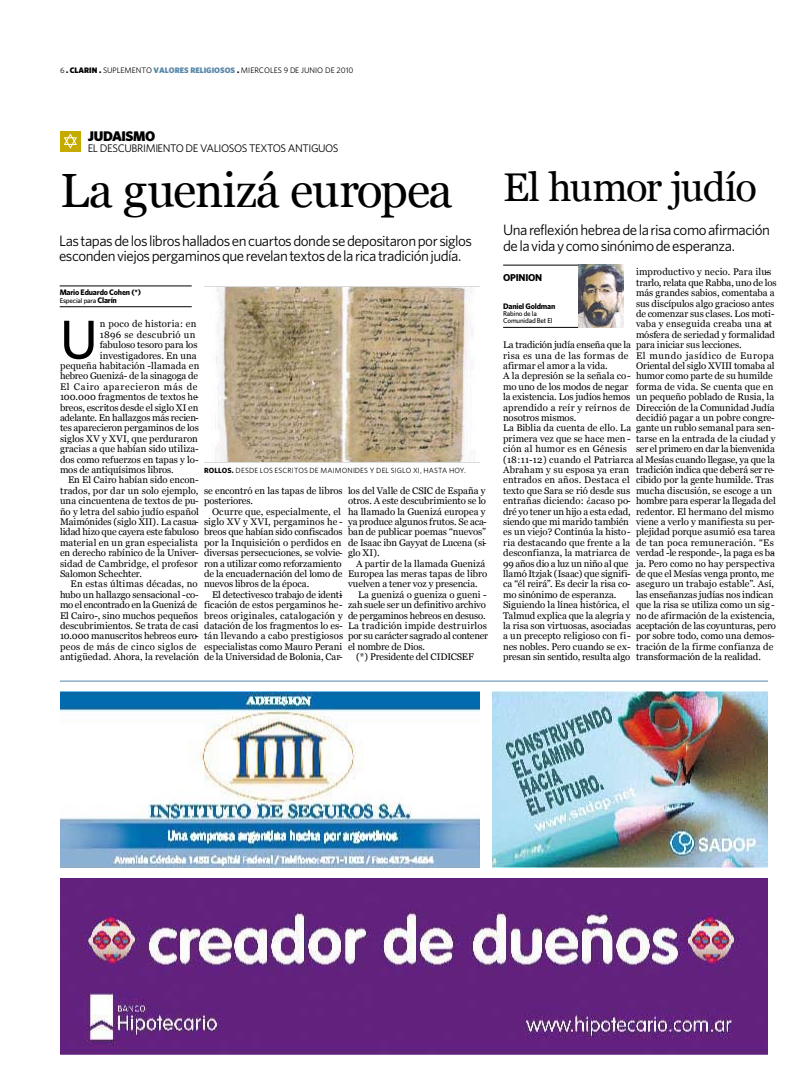
<style>
.page{position:relative;width:802px;height:1088px;background:#fff}
.page>*{position:absolute;margin:0;border:0;box-sizing:border-box;transform-origin:0 0}
.t1{font:500 54.8px "Whitney HTF";color:#000}
.t2{font:48px "Georgia";letter-spacing:-.025em;color:#000}
.t3{font:40px "Georgia";letter-spacing:-.04em;color:#000}
.t4{font:15px/15.6px "Whitney HTF";letter-spacing:-.03em;color:#000}
.t5{font:900 14px "Whitney HTF";letter-spacing:-.025em;color:#000}
.t6{font:11px "Whitney HTF";letter-spacing:-.035em;color:#000}
.t7{font:700 10px "Whitney HTF";letter-spacing:-.025em;color:#000}
.t8{font:9.6px/10.4px "Georgia";letter-spacing:-.005em;color:#000}
.t9{font:9.6px "Georgia";letter-spacing:.02em;color:#000}
.t10{font:9.6px "Georgia";letter-spacing:.03em;color:#000}
.t11{font:9.6px "Georgia";letter-spacing:.015em;color:#000}
.t12{font:9.6px "Georgia";letter-spacing:-.025em;color:#000}
.t13{font:9.6px "Georgia";letter-spacing:.07em;color:#000}
.t14{font:9.6px "Georgia";letter-spacing:.025em;color:#000}
.t15{font:8px "Whitney HTF";color:#000}
.t16{font:700 8px "Whitney HTF";letter-spacing:-.025em;color:#000}
.t17{font:7.5px "Whitney HTF";letter-spacing:.02em;color:#000}
.t18{font:500 7px/7px "Whitney HTF";letter-spacing:-.025em;color:#000}
.s1{font-weight:900}
.s2{font-weight:900;color:#5887a8}
.s3{font-weight:700;font-size:8px}
.s4{font-weight:700}
</style>
<div class="page">
<hr style="left:503px;top:265px;width:121px;height:1px;background:#000">
<hr style="left:503px;top:327px;width:121px;height:1px;background:#000">
<hr style="left:60px;top:681px;width:708px;height:1px;background:#5887a8">
<img style="left:215px;top:287px;width:258px;height:174px">
<hr style="left:60px;top:286px;width:132px;height:1px;background:#000">
<hr style="left:60px;top:306px;width:132px;height:1px;background:#000">
<img style="left:578px;top:265px;width:46px;height:62px">
<div style="left:60px;top:131px;width:21px;height:20px;background:#c5aa00"></div>
<svg style="left:64px;top:133px;width:13px;height:16px"></svg>
<img style="left:60px;top:691px;width:420px;height:176px">
<img style="left:492px;top:691px;width:276px;height:176px">
<img style="left:60px;top:879px;width:708px;height:175px">
<p class="t15" style="left:60px;top:65px;width:295px">6 <span class="s1">. CLARIN .</span> SUPLEMENTO <span class="s2">VALORES RELIGIOSOS</span> <span class="s1">.</span> MIERCOLES 9 DE JUNIO DE 2010</p>
<h3 class="t5" style="left:88px;top:127px;width:69px">JUDAISMO</h3>
<p class="t6" style="left:88px;top:141px;width:252px">EL DESCUBRIMIENTO DE VALIOSOS TEXTOS ANTIGUOS</p>
<h2 class="t2" style="left:60px;top:163px;width:394px">La guenizá europea</h2>
<h3 class="t4" style="left:59px;top:232px;width:415px">Lastapasdeloslibroshalladosencuartosdondesedepositaronporsiglos escondenviejospergaminosquerevelantextosdelaricatradiciónjudía.</h3>
<p class="t16" style="left:60px;top:287px;width:83px">Mario Eduardo Cohen (*)</p>
<p class="t18" style="left:60px;top:297px;width:59px">Especial para <span class="s3">Clarín</span></p>
<h1 class="t1" style="left:60px;top:306px;width:39px">U</h1>
<p class="t14" style="left:100px;top:319px;width:98px">n poco de historia: en</p>
<p class="t10" style="left:100px;top:329px;width:97px">1896 se descubrió un</p>
<p class="t8" style="left:100px;top:340px;width:99px">fabuloso tesoro para los</p>
<p class="t8" style="left:100px;top:350px;width:98px">investigadores. En una</p>
<p class="t11" style="left:60px;top:360px;width:141px">pequeña habitación -llamada en</p>
<p class="t8" style="left:60px;top:371px;width:140px">hebreo Guenizá- de la sinagoga de</p>
<p class="t13" style="left:60px;top:381px;width:139px">El Cairo aparecieron más de</p>
<p class="t8" style="left:60px;top:392px;width:140px">100.000 fragmentos de textos he-</p>
<p class="t8" style="left:60px;top:402px;width:140px">breos, escritos desde el siglo XI en</p>
<p class="t8" style="left:60px;top:412px;width:140px">adelante. En hallazgos más recien-</p>
<p class="t8" style="left:60px;top:423px;width:140px">tes aparecieron pergaminos de los</p>
<p class="t8" style="left:60px;top:433px;width:139px">siglos XV y XVI, que perduraron</p>
<p class="t8" style="left:60px;top:444px;width:140px">gracias a que habían sido utiliza-</p>
<p class="t8" style="left:60px;top:454px;width:140px">dos como refuerzos en tapas y lo-</p>
<p class="t8" style="left:60px;top:464px;width:115px">mos de antiquísimos libros.</p>
<p class="t8" style="left:68px;top:475px;width:132px">En El Cairo habían sido encon-</p>
<p class="t8" style="left:60px;top:485px;width:140px">trados, por dar un solo ejemplo,</p>
<p class="t8" style="left:60px;top:496px;width:140px">una cincuentena de textos de pu-</p>
<p class="t8" style="left:60px;top:506px;width:140px">ño y letra del sabio judío español</p>
<p class="t8" style="left:60px;top:516px;width:140px">Maimónides (siglo XII). La casua-</p>
<p class="t8" style="left:60px;top:527px;width:141px">lidad hizo que cayera este fabuloso</p>
<p class="t8" style="left:60px;top:537px;width:139px">material en un gran especialista</p>
<p class="t8" style="left:60px;top:548px;width:140px">en derecho rabínico de la Univer-</p>
<p class="t8" style="left:60px;top:558px;width:139px">sidad de Cambridge, el profesor</p>
<p class="t8" style="left:60px;top:568px;width:84px">Salomon Schechter.</p>
<p class="t9" style="left:71px;top:579px;width:129px">En estas últimas décadas, no</p>
<p class="t8" style="left:60px;top:589px;width:140px">hubo un hallazgo sensacional -co-</p>
<p class="t12" style="left:60px;top:599px;width:139px">mo el encontrado en la Guenizá de</p>
<p class="t8" style="left:60px;top:610px;width:139px">El Cairo-, sino muchos pequeños</p>
<p class="t8" style="left:60px;top:620px;width:140px">descubrimientos. Se trata de casi</p>
<p class="t8" style="left:60px;top:631px;width:140px">10.000 manuscritos hebreos euro-</p>
<p class="t10" style="left:60px;top:641px;width:138px">peos de más de cinco siglos de</p>
<p class="t8" style="left:60px;top:652px;width:141px">antigüedad. Ahora, la revelación</p>
<p class="t17" style="left:204px;top:466px;width:263px"><span class="s4">ROLLOS.</span> DESDE LOS ESCRITOS DE MAIMONIDES Y DEL SIGLO XI, HASTA HOY.</p>
<p class="t8" style="left:204px;top:485px;width:140px">se encontró en las tapas de libros posteriores.</p>
<p class="t8" style="left:204px;top:506px;width:140px;text-indent:8px">Ocurre que, especialmente, el siglo XV y XVI, pergaminos he - breos que habían sido confiscados por la Inquisición o perdidos en diversas persecuciones, se volvie&shy;ron a utilizar como reforzamiento de la encuadernación del lomo de nuevos libros de la época.</p>
<p class="t8" style="left:204px;top:589px;width:141px;text-align:justify;text-indent:8px">El detectivesco trabajo de ident-i ficación de estos pergaminos he&shy;breos originales, catalogación y datación de los fragmentos lo es&shy;tán llevando a cabo prestigiosos especialistas como Mauro Perani de la Universidad de Bolonia, Car-</p>
<p class="t8" style="left:348px;top:485px;width:140px;text-align:justify">los del Valle de CSIC de España y otros. A este descubrimiento se lo ha llamado la Guenizá europea y ya produce algunos frutos. Se aca&shy;ban de publicar poemas “nuevos” de Isaac ibn Gayyat de Lucena (si&shy;glo XI).</p>
<p class="t8" style="left:356px;top:558px;width:131px">A partir de la llamada Guenizá</p>
<p class="t8" style="left:348px;top:568px;width:141px">Europea las meras tapas de libro</p>
<p class="t8" style="left:348px;top:579px;width:131px">vuelven a tener voz y presencia.</p>
<p class="t8" style="left:358px;top:589px;width:130px">La guenizá o gueniza o gueni -</p>
<p class="t8" style="left:348px;top:600px;width:140px">zah suele ser un definitivo archivo</p>
<p class="t8" style="left:348px;top:610px;width:139px">de pergaminos hebreos en desuso.</p>
<p class="t9" style="left:348px;top:620px;width:140px">La tradición impide destruirlos</p>
<p class="t8" style="left:348px;top:631px;width:142px">por su carácter sagrado al contener</p>
<p class="t8" style="left:348px;top:641px;width:79px">el nombre de Dios.</p>
<p class="t8" style="left:356px;top:652px;width:119px">(*) Presidente del CIDICSEF</p>
<h3 class="t3" style="left:503px;top:165px;width:255px">El humor judío</h3>
<h3 class="t4" style="left:503px;top:222px;width:268px">Unareflexiónhebreadelarisacomoafirmación delavidaycomosinónimodeesperanza.</h3>
<p class="t8" style="left:636px;top:267px;width:142px">improductivo y necio. Para ilu-s trarlo, relata que Rabba, uno de los más grandes sabios, comentaba a sus discípulos algo gracioso antes de comenzar sus clases. Los moti&shy;vaba y enseguida creaba una a-t mósfera de seriedad y formalidad para iniciar sus lecciones.<br>El mundo jasídico de Europa<br>Oriental del siglo XVIII tomaba al humor como parte de su humilde forma de vida. Se cuenta que en un pequeño poblado de Rusia, la<br>Dirección de la Comunidad Judía decidió pagar a un pobre congre&shy;gante un rublo semanal para sen&shy;tarse en la entrada de la ciudad y ser el primero en dar la bienvenida</p>
<p class="t8" style="left:636px;top:464px;width:141px">tradición indica que deberá ser re&shy;cibido por la gente humilde. Tras mucha discusión, se escoge a un hombre para esperar la llegada del redentor. El hermano del mismo viene a verlo y manifiesta su per&shy;plejidad porque asumió esa tarea de tan poca remuneración. “Es verdad -le responde-, la paga es ba&shy;ja. Pero como no hay perspectiva de que el Mesías venga pronto, me aseguro un trabajo estable”. Así, las enseñanzas judías nos indican que la risa se utiliza como un sig&shy;no de afirmación de la existencia, aceptación de las coyunturas, pero por sobre todo, como una demos&shy;tración de la firme confianza de transformación de la realidad.</p>
<p class="t7" style="left:503px;top:271px;width:41px">OPINION</p>
<p class="t16" style="left:503px;top:302px;width:54px">Daniel Goldman</p>
<p class="t18" style="left:503px;top:310px;width:51px">Rabino de la<br>Comunidad Bet El</p>
<p class="t8" style="left:503px;top:340px;width:273px">La tradición judía enseña que la<br>risa es una de las formas de<br>afirmar el amor a la vida.<br>A la depresión se la señala co-<br>mo uno de los modos de negar<br>la existencia. Los judíos hemos<br>aprendido a reír y reírnos de<br>nosotros mismos.<br>La Biblia da cuenta de ello. La<br>primera vez que se hace men -<br>ción al humor es en Génesis<br>(18:11-12) cuando el Patriarca al Mesías cuando llegase, ya que la<br>Abraham y su esposa ya eran<br>entrados en años. Destaca el<br>texto que Sara se rió desde sus<br>entrañas diciendo: ¿acaso po-<br>dré yo tener un hijo a esta edad,<br>siendo que mi marido también<br>es un viejo? Continúa la histo-<br>ria destacando que frente a la<br>desconfianza, la matriarca de<br>99 años dio a luz un niño al que<br>llamó Itzjak (Isaac) que signifi-<br>ca “él reirá”. Es decir la risa co-<br>mo sinónimo de esperanza.<br>Siguiendo la línea histórica, el<br>Talmud explica que la alegría y<br>la risa son virtuosas, asociadas<br>a un precepto religioso con fi-<br>nes nobles. Pero cuando se ex-<br>presan sin sentido, resulta algo</p>
</div>
